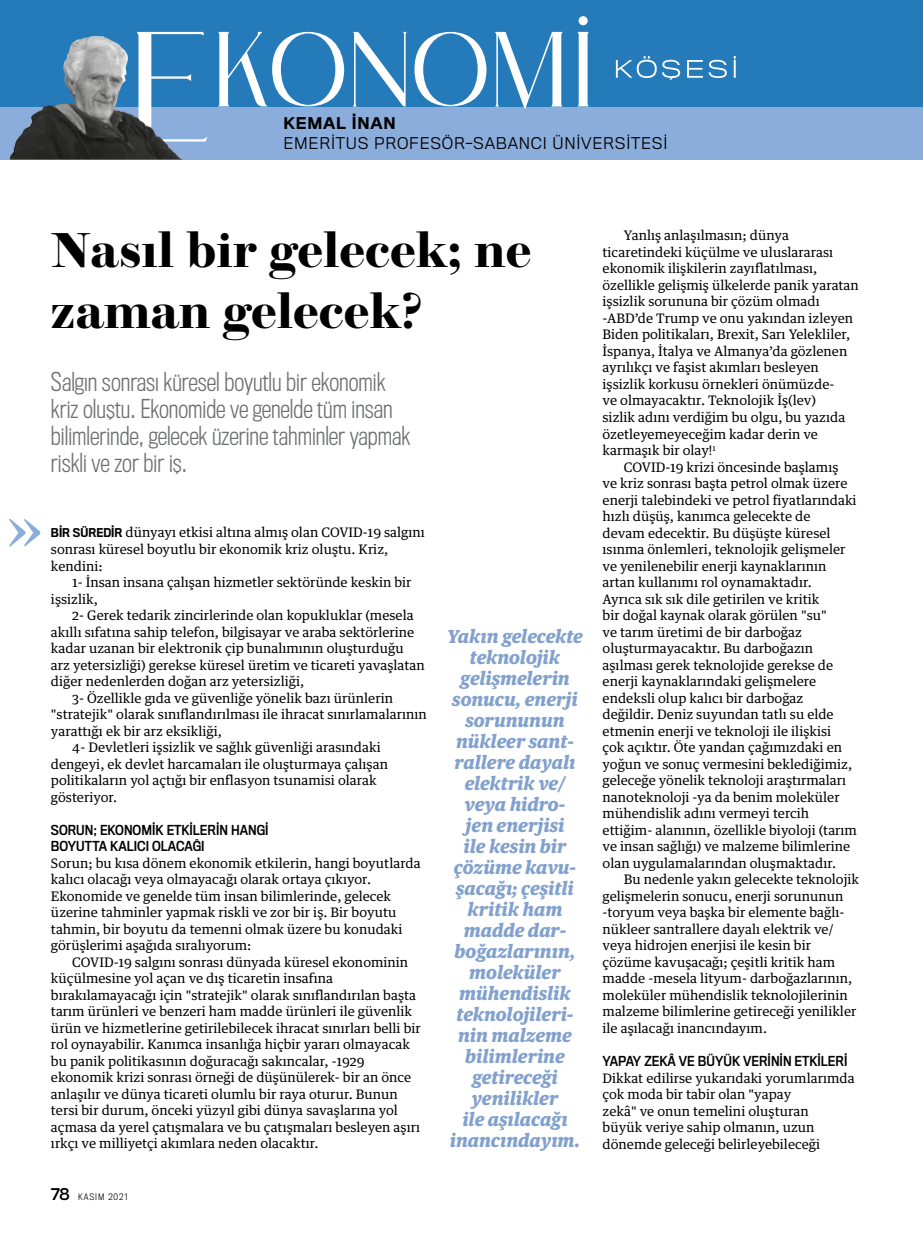
<style>
.page{position:relative;width:923px;height:1234px;background:#fff}
.page>*{position:absolute;margin:0;border:0;box-sizing:border-box;transform-origin:0 0}
.t1{font:700 48.9px/60.9px "Brunel Deck";letter-spacing:.01em;color:#000}
.t2{font:300 24px/27px "Titling Gothic FB Cond";color:#6e6f6f}
.t3{font:italic 900 18px/21px "Guardian Text Egyp";letter-spacing:-.005em;color:#82a1cc;text-align:center}
.t4{font:300 15px "Titling Gothic FB Normal";letter-spacing:.05em;color:#000}
.t5{font:500 15px "Titling Gothic FB Normal";letter-spacing:.05em;color:#000}
.t6{font:13.2px/16.5px "Guardian Text Egyp";color:#000}
.t7{font:12.75px/16.5px "Titling Gothic FB Narrow Standard";color:#000}
.t8{font:300 8.25px "Titling Gothic FB Narrow";letter-spacing:.12em;color:#000}
.s1{font-family:"Titling Gothic FB Narrow";font-weight:500;font-size:11.25px}
.s2{font-family:"Titling Gothic FB Normal Standard";font-weight:400;font-size:15px}
</style>
<div class="page">
<div style="left:0;top:106px;width:923px;height:53px;background:#8baddc"></div>
<div style="left:0;top:0;width:923px;height:106px;background:#257bba"></div>
<svg style="left:137px;top:32px;width:70px;height:109px"></svg>
<svg style="left:414px;top:32px;width:72px;height:74px"></svg>
<svg style="left:218px;top:32px;width:126px;height:74px"></svg>
<svg style="left:577px;top:32px;width:12px;height:74px"></svg>
<svg style="left:495px;top:32px;width:68px;height:76px"></svg>
<svg style="left:353px;top:32px;width:54px;height:75px"></svg>
<div style="left:578px;top:16px;width:10px;height:9px;background:#fff;border-radius:50%"></div>
<svg style="left:616px;top:56px;width:119px;height:24px"></svg>
<img style="left:10px;top:36px;width:173px;height:123px">
<svg style="left:9px;top:518px;width:31px;height:28px"></svg>
<p class="t5" style="left:283px;top:114px;width:114px">KEMAL İNAN</p>
<p class="t4" style="left:283px;top:134px;width:385px">EMERITUS PROFESÖR-SABANCI ÜNIVERSITESI</p>
<h1 class="t1" style="left:51px;top:221px;width:482px">Nasıl bir gelecek; ne zaman gelecek?</h1>
<h2 class="t2" style="left:51px;top:368px;width:361px">Salgın sonrası küresel boyutlu bir ekonomik kriz oluştu. Ekonomide ve genelde tüm insan bilimlerinde, gelecek üzerine tahminler yapmak riskli ve zor bir iş.</h2>
<p class="t6" style="left:51px;top:523px;width:375px"><span class="s1">BIR SÜREDIR</span> dünyayı etkisi altına almış olan COVID-19 salgını sonrası küresel boyutlu bir ekonomik kriz oluştu. Kriz, kendini:</p>
<p class="t6" style="left:51px;top:572px;width:362px;text-indent:21px">1- İnsan insana çalışan hizmetler sektöründe keskin bir işsizlik,</p>
<p class="t6" style="left:72px;top:605px;width:343px">2- Gerek tedarik zincirlerinde olan kopukluklar (mesela</p>
<p class="t6" style="left:51px;top:622px;width:365px">akıllı sıfatına sahip telefon, bilgisayar ve araba sektörlerine</p>
<p class="t6" style="left:51px;top:638px;width:354px">kadar uzanan bir elektronik çip bunalımının oluşturduğu</p>
<p class="t6" style="left:51px;top:655px;width:375px">arz yetersizliği) gerekse küresel üretim ve ticareti yavaşlatan</p>
<p class="t6" style="left:51px;top:671px;width:255px">diğer nedenlerden doğan arz yetersizliği,</p>
<p class="t6" style="left:72px;top:688px;width:322px">3- Özellikle gıda ve güvenliğe yönelik bazı ürünlerin</p>
<p class="t6" style="left:51px;top:704px;width:377px">"stratejik" olarak sınıflandırılması ile ihracat sınırlamalarının</p>
<p class="t6" style="left:51px;top:721px;width:173px">yarattığı ek bir arz eksikliği,</p>
<p class="t6" style="left:72px;top:737px;width:310px">4- Devletleri işsizlik ve sağlık güvenliği arasındaki</p>
<p class="t6" style="left:51px;top:754px;width:338px">dengeyi, ek devlet harcamaları ile oluşturmaya çalışan</p>
<p class="t6" style="left:51px;top:770px;width:327px">politikaların yol açtığı bir enflasyon tsunamisi olarak</p>
<p class="t6" style="left:51px;top:787px;width:68px">gösteriyor.</p>
<p class="t7" style="left:51px;top:821px;width:217px">SORUN; EKONOMİK ETKİLERİN HANGİ<br>BOYUTTA KALICI OLACAĞI</p>
<p class="t6" style="left:51px;top:853px;width:371px">Sorun; bu kısa dönem ekonomik etkilerin, hangi boyutlarda kalıcı olacağı veya olmayacağı olarak ortaya çıkıyor.<br>Ekonomide ve genelde tüm insan bilimlerinde, gelecek üzerine tahminler yapmak riskli ve zor bir iş. Bir boyutu tahmin, bir boyutu da temenni olmak üzere bu konudaki görüşlerimi aşağıda sıralıyorum:</p>
<p class="t6" style="left:51px;top:952px;width:371px;text-indent:21px">COVID-19 salgını sonrası dünyada küresel ekonominin küçülmesine yol açan ve dış ticaretin insafına bırakılamayacağı için "stratejik" olarak sınıflandırılan başta tarım ürünleri ve benzeri ham madde ürünleri ile güvenlik ürün ve hizmetlerine getirilebilecek ihracat sınırları belli bir rol oynayabilir. Kanımca insanlığa hiçbir yararı olmayacak bu panik politikasının doğuracağı sakıncalar, -1929 ekonomik krizi sonrası örneği de düşünülerek- bir an önce anlaşılır ve dünya ticareti olumlu bir raya oturur. Bunun tersi bir durum, önceki yüzyıl gibi dünya savaşlarına yol açmasa da yerel çatışmalara ve bu çatışmaları besleyen aşırı ırkçı ve milliyetçi akımlara neden olacaktır.</p>
<p class="t8" style="left:51px;top:1191px;width:78px"><span class="s2">78</span> KASIM 2021</p>
<p class="t3" style="left:447px;top:624px;width:137px">Yakın gelecekte teknolojik gelişmelerin sonucu, enerji sorununun nükleer sant&shy;rallere dayalı elektrik ve/ veya hidro-<br>jen enerjisi<br>ile kesin bir çözüme kavu&shy;şacağı; çeşitli kritik ham madde dar&shy;boğazlarının, moleküler mühendislik teknolojileri&shy;nin malzeme bilimlerine getireceği yenilikler<br>ile aşılacağı inancındayım.</p>
<p class="t6" style="left:624px;top:226px;width:167px">Yanlış anlaşılmasın; dünya</p>
<p class="t6" style="left:602px;top:242px;width:232px">ticaretindeki küçülme ve uluslararası</p>
<p class="t6" style="left:602px;top:259px;width:216px">ekonomik ilişkilerin zayıflatılması,</p>
<p class="t6" style="left:602px;top:275px;width:258px">özellikle gelişmiş ülkelerde panik yaratan</p>
<p class="t6" style="left:602px;top:292px;width:219px">işsizlik sorununa bir çözüm olmadı</p>
<p class="t6" style="left:602px;top:308px;width:252px">-ABD’de Trump ve onu yakından izleyen</p>
<p class="t6" style="left:602px;top:325px;width:249px">Biden politikaları, Brexit, Sarı Yelekliler,</p>
<p class="t6" style="left:602px;top:341px;width:246px">İspanya, İtalya ve Almanya’da gözlenen</p>
<p class="t6" style="left:602px;top:358px;width:218px">ayrılıkçı ve faşist akımları besleyen</p>
<p class="t6" style="left:602px;top:374px;width:233px">işsizlik korkusu örnekleri önümüzde-</p>
<p class="t6" style="left:602px;top:391px;width:215px">ve olmayacaktır. Teknolojik İş(lev)</p>
<p class="t6" style="left:602px;top:407px;width:244px">sizlik adını verdiğim bu olgu, bu yazıda</p>
<p class="t6" style="left:602px;top:424px;width:217px">özetleyemeyeceğim kadar derin ve</p>
<p class="t6" style="left:602px;top:440px;width:115px">karmaşık bir olay!<sup>1</sup></p>
<p class="t6" style="left:624px;top:457px;width:216px">COVID-19 krizi öncesinde başlamış</p>
<p class="t6" style="left:602px;top:473px;width:246px">ve kriz sonrası başta petrol olmak üzere</p>
<p class="t6" style="left:602px;top:490px;width:256px">enerji talebindeki ve petrol fiyatlarındaki</p>
<p class="t6" style="left:602px;top:506px;width:209px">hızlı düşüş, kanımca gelecekte de</p>
<p class="t6" style="left:602px;top:523px;width:229px">devam edecektir. Bu düşüşte küresel</p>
<p class="t6" style="left:602px;top:539px;width:244px">ısınma önlemleri, teknolojik gelişmeler</p>
<p class="t6" style="left:602px;top:556px;width:225px">ve yenilenebilir enerji kaynaklarının</p>
<p class="t6" style="left:602px;top:572px;width:211px">artan kullanımı rol oynamaktadır.</p>
<p class="t6" style="left:602px;top:589px;width:218px">Ayrıca sık sık dile getirilen ve kritik</p>
<p class="t6" style="left:602px;top:605px;width:226px">bir doğal kaynak olarak görülen "su"</p>
<p class="t6" style="left:602px;top:622px;width:201px">ve tarım üretimi de bir darboğaz</p>
<p class="t6" style="left:602px;top:638px;width:212px">oluşturmayacaktır. Bu darboğazın</p>
<p class="t6" style="left:602px;top:655px;width:232px">aşılması gerek teknolojide gerekse de</p>
<p class="t6" style="left:602px;top:671px;width:215px">enerji kaynaklarındaki gelişmelere</p>
<p class="t6" style="left:602px;top:688px;width:202px">endeksli olup kalıcı bir darboğaz</p>
<p class="t6" style="left:602px;top:704px;width:233px">değildir. Deniz suyundan tatlı su elde</p>
<p class="t6" style="left:602px;top:721px;width:230px">etmenin enerji ve teknoloji ile ilişkisi</p>
<p class="t6" style="left:602px;top:737px;width:241px">çok açıktır. Öte yandan çağımızdaki en</p>
<p class="t6" style="left:602px;top:754px;width:251px">yoğun ve sonuç vermesini beklediğimiz,</p>
<p class="t6" style="left:602px;top:770px;width:245px">geleceğe yönelik teknoloji araştırmaları</p>
<p class="t6" style="left:602px;top:787px;width:238px">nanoteknoloji -ya da benim moleküler</p>
<p class="t6" style="left:602px;top:803px;width:208px">mühendislik adını vermeyi tercih</p>
<p class="t6" style="left:602px;top:820px;width:256px">ettiğim- alanının, özellikle biyoloji (tarım</p>
<p class="t6" style="left:602px;top:836px;width:249px">ve insan sağlığı) ve malzeme bilimlerine</p>
<p class="t6" style="left:602px;top:853px;width:235px">olan uygulamalarından oluşmaktadır.</p>
<p class="t6" style="left:624px;top:869px;width:237px">Bu nedenle yakın gelecekte teknolojik</p>
<p class="t6" style="left:602px;top:886px;width:242px">gelişmelerin sonucu, enerji sorununun</p>
<p class="t6" style="left:602px;top:902px;width:243px">-toryum veya başka bir elemente bağlı-</p>
<p class="t6" style="left:602px;top:919px;width:233px">nükleer santrallere dayalı elektrik ve/</p>
<p class="t6" style="left:602px;top:935px;width:210px">veya hidrojen enerjisi ile kesin bir</p>
<p class="t6" style="left:602px;top:952px;width:234px">çözüme kavuşacağı; çeşitli kritik ham</p>
<p class="t6" style="left:602px;top:968px;width:251px">madde -mesela lityum- darboğazlarının,</p>
<p class="t6" style="left:602px;top:985px;width:247px">moleküler mühendislik teknolojilerinin</p>
<p class="t6" style="left:602px;top:1001px;width:255px">malzeme bilimlerine getireceği yenilikler</p>
<p class="t6" style="left:602px;top:1018px;width:166px">ile aşılacağı inancındayım.</p>
<p class="t7" style="left:602px;top:1052px;width:245px">YAPAY ZEKÂ VE BÜYÜK VERİNİN ETKİLERİ</p>
<p class="t6" style="left:602px;top:1067px;width:254px">Dikkat edilirse yukarıdaki yorumlarımda çok moda bir tabir olan "yapay<br>zekâ" ve onun temelini oluşturan<br>büyük veriye sahip olmanın, uzun dönemde geleceği belirleyebileceği</p>
</div>
